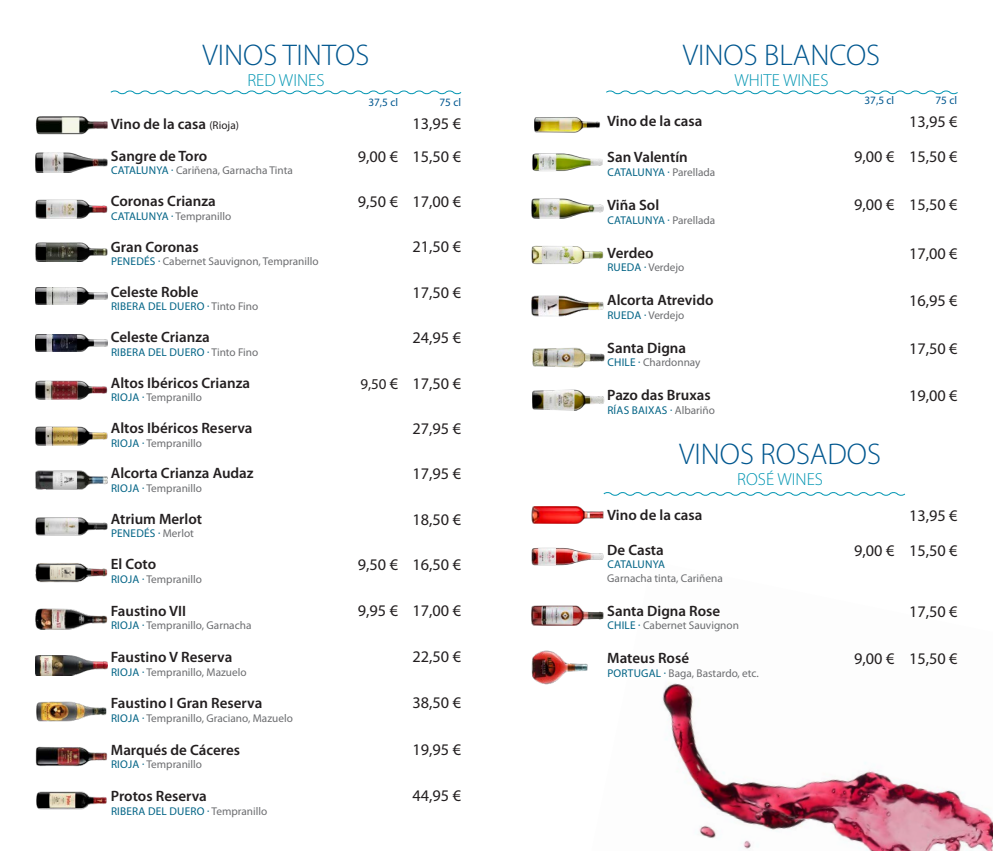
<style>
.page{position:relative;width:993px;height:851px;background:#fff}
.page>*{position:absolute;margin:0;border:0;box-sizing:border-box;transform-origin:0 0}
.t1{font:300 30px "Myriad Pro";color:#01578f}
.t2{font:300 17.5px "Myriad Pro";color:#0095b2}
.t3{font:16.25px "Myriad Pro";color:#231f20}
.t4{font:600 15px "Myriad Pro";color:#231f20}
.t5{font:15px "Myriad Pro";color:#231f20}
.t6{font:11.25px "Myriad Pro";color:#6c6d70}
.t7{font:11.25px "Myriad Pro";letter-spacing:.005em;color:#016385}
.t8{font:11.25px "Myriad Pro";color:#01578f}
.s1{font-weight:400;font-size:11.25px}
.s2{color:#016385}
.s3{color:#6c6d70}
.s4{font-size:16.25px}
</style>
<div class="page">
<img style="left:603px;top:612px;width:389px;height:238px">
<img style="left:35px;top:288px;width:72px;height:16px">
<img style="left:532px;top:347px;width:72px;height:20px">
<img style="left:531px;top:605px;width:72px;height:20px">
<img style="left:35px;top:608px;width:72px;height:21px">
<img style="left:35px;top:116px;width:72px;height:18px">
<img style="left:534px;top:117px;width:66px;height:16px">
<img style="left:35px;top:152px;width:72px;height:20px">
<img style="left:532px;top:153px;width:71px;height:19px">
<img style="left:35px;top:426px;width:72px;height:19px">
<img style="left:35px;top:470px;width:72px;height:19px">
<img style="left:35px;top:199px;width:72px;height:20px">
<img style="left:531px;top:198px;width:72px;height:21px">
<img style="left:531px;top:506px;width:72px;height:17px">
<img style="left:35px;top:517px;width:72px;height:18px">
<img style="left:35px;top:242px;width:72px;height:19px">
<img style="left:531px;top:246px;width:72px;height:18px">
<img style="left:531px;top:295px;width:72px;height:21px">
<img style="left:531px;top:547px;width:72px;height:18px">
<img style="left:35px;top:563px;width:72px;height:20px">
<img style="left:35px;top:334px;width:72px;height:17px">
<img style="left:532px;top:390px;width:72px;height:20px">
<img style="left:531px;top:650px;width:57px;height:34px">
<img style="left:35px;top:655px;width:72px;height:20px">
<img style="left:35px;top:380px;width:72px;height:19px">
<img style="left:36px;top:701px;width:71px;height:21px">
<img style="left:35px;top:746px;width:72px;height:20px">
<img style="left:36px;top:791px;width:71px;height:19px">
<svg style="left:110px;top:90px;width:352px;height:5px"></svg>
<svg style="left:606px;top:90px;width:352px;height:5px"></svg>
<svg style="left:603px;top:492px;width:302px;height:4px"></svg>
<p class="t1" style="left:202px;top:38px;width:168px">VINOS TINTOS</p>
<p class="t2" style="left:247px;top:70px;width:79px">RED WINES</p>
<p class="t8" style="left:368px;top:96px;width:31px">37,5 cl</p>
<p class="t8" style="left:439px;top:96px;width:23px">75 cl</p>
<p class="t4" style="left:111px;top:116px;width:130px">Vino de la casa <span class="s1">(Rioja)</span></p>
<p class="t3" style="left:412px;top:115px;width:50px">13,95 €</p>
<p class="t4" style="left:111px;top:147px;width:98px">Sangre de Toro</p>
<p class="t6" style="left:111px;top:164px;width:183px"><span class="s2">CATALUNYA ·</span> Cariñena, Garnacha Tinta</p>
<p class="t3" style="left:358px;top:147px;width:42px">9,00 €</p>
<p class="t3" style="left:412px;top:147px;width:50px">15,50 €</p>
<p class="t4" style="left:111px;top:193px;width:106px">Coronas Crianza</p>
<p class="t6" style="left:111px;top:210px;width:122px"><span class="s2">CATALUNYA ·</span> Tempranillo</p>
<p class="t3" style="left:358px;top:193px;width:42px">9,50 €</p>
<p class="t3" style="left:412px;top:193px;width:50px">17,00 €</p>
<p class="t4" style="left:111px;top:238px;width:89px">Gran Coronas</p>
<p class="t6" style="left:111px;top:255px;width:209px"><span class="s2">PENEDÉS ·</span> Cabernet Sauvignon, Tempranillo</p>
<p class="t3" style="left:412px;top:238px;width:50px">21,50 €</p>
<p class="t4" style="left:111px;top:283px;width:89px">Celeste Roble</p>
<p class="t7" style="left:111px;top:300px;width:149px">RIBERA DEL DUERO · <span class="s3">Tinto Fino</span></p>
<p class="t3" style="left:412px;top:283px;width:50px">17,50 €</p>
<p class="t4" style="left:111px;top:329px;width:100px">Celeste Crianza</p>
<p class="t7" style="left:111px;top:346px;width:149px">RIBERA DEL DUERO · <span class="s3">Tinto Fino</span></p>
<p class="t3" style="left:412px;top:329px;width:50px">24,95 €</p>
<p class="t4" style="left:111px;top:374px;width:141px">Altos Ibéricos Crianza</p>
<p class="t6" style="left:111px;top:391px;width:93px"><span class="s2">RIOJA ·</span> Tempranillo</p>
<p class="t5" style="left:360px;top:375px;width:39px">9,50 <span class="s4">€</span></p>
<p class="t3" style="left:412px;top:374px;width:50px">17,50 €</p>
<p class="t4" style="left:111px;top:419px;width:143px">Altos Ibéricos Reserva</p>
<p class="t6" style="left:111px;top:436px;width:93px"><span class="s2">RIOJA ·</span> Tempranillo</p>
<p class="t3" style="left:412px;top:419px;width:50px">27,95 €</p>
<p class="t4" style="left:111px;top:465px;width:144px">Alcorta Crianza Audaz</p>
<p class="t6" style="left:111px;top:482px;width:93px"><span class="s2">RIOJA ·</span> Tempranillo</p>
<p class="t3" style="left:412px;top:465px;width:50px">17,95 €</p>
<p class="t4" style="left:111px;top:510px;width:93px">Atrium Merlot</p>
<p class="t7" style="left:111px;top:527px;width:84px">PENEDÉS · <span class="s3">Merlot</span></p>
<p class="t3" style="left:412px;top:510px;width:50px">18,50 €</p>
<p class="t4" style="left:111px;top:556px;width:47px">El Coto</p>
<p class="t6" style="left:111px;top:573px;width:93px"><span class="s2">RIOJA ·</span> Tempranillo</p>
<p class="t3" style="left:358px;top:556px;width:42px">9,50 €</p>
<p class="t3" style="left:412px;top:556px;width:50px">16,50 €</p>
<p class="t4" style="left:111px;top:602px;width:77px">Faustino VII</p>
<p class="t6" style="left:111px;top:619px;width:142px"><span class="s2">RIOJA ·</span> Tempranillo, Garnacha</p>
<p class="t3" style="left:358px;top:601px;width:42px">9,95 €</p>
<p class="t3" style="left:412px;top:601px;width:50px">17,00 €</p>
<p class="t4" style="left:111px;top:648px;width:123px">Faustino V Reserva</p>
<p class="t6" style="left:111px;top:665px;width:137px"><span class="s2">RIOJA ·</span> Tempranillo, Mazuelo</p>
<p class="t3" style="left:412px;top:647px;width:50px">22,50 €</p>
<p class="t4" style="left:111px;top:695px;width:153px">Faustino I Gran Reserva</p>
<p class="t6" style="left:111px;top:712px;width:183px"><span class="s2">RIOJA ·</span> Tempranillo, Graciano, Mazuelo</p>
<p class="t3" style="left:412px;top:694px;width:50px">38,50 €</p>
<p class="t4" style="left:111px;top:741px;width:131px">Marqués de Cáceres</p>
<p class="t6" style="left:111px;top:758px;width:93px"><span class="s2">RIOJA ·</span> Tempranillo</p>
<p class="t3" style="left:412px;top:740px;width:50px">19,95 €</p>
<p class="t4" style="left:111px;top:787px;width:97px">Protos Reserva</p>
<p class="t7" style="left:111px;top:804px;width:158px">RIBERA DEL DUERO · <span class="s3">Tempranillo</span></p>
<p class="t3" style="left:412px;top:786px;width:50px">44,95 €</p>
<p class="t1" style="left:682px;top:38px;width:199px">VINOS BLANCOS</p>
<p class="t2" style="left:734px;top:70px;width:96px">WHITE WINES</p>
<p class="t8" style="left:864px;top:94px;width:31px">37,5 cl</p>
<p class="t8" style="left:935px;top:94px;width:23px">75 cl</p>
<p class="t4" style="left:607px;top:113px;width:97px">Vino de la casa</p>
<p class="t3" style="left:908px;top:113px;width:50px">13,95 €</p>
<p class="t4" style="left:607px;top:149px;width:82px">San Valentín</p>
<p class="t7" style="left:607px;top:166px;width:109px">CATALUNYA · <span class="s3">Parellada</span></p>
<p class="t3" style="left:854px;top:148px;width:42px">9,00 €</p>
<p class="t3" style="left:908px;top:148px;width:50px">15,50 €</p>
<p class="t4" style="left:607px;top:197px;width:54px">Viña Sol</p>
<p class="t7" style="left:607px;top:214px;width:109px">CATALUNYA · <span class="s3">Parellada</span></p>
<p class="t3" style="left:854px;top:196px;width:42px">9,00 €</p>
<p class="t3" style="left:908px;top:196px;width:50px">15,50 €</p>
<p class="t4" style="left:607px;top:244px;width:48px">Verdeo</p>
<p class="t6" style="left:607px;top:261px;width:79px"><span class="s2">RUEDA ·</span> Verdejo</p>
<p class="t3" style="left:908px;top:244px;width:50px">17,00 €</p>
<p class="t4" style="left:607px;top:292px;width:108px">Alcorta Atrevido</p>
<p class="t6" style="left:607px;top:309px;width:79px"><span class="s2">RUEDA ·</span> Verdejo</p>
<p class="t3" style="left:908px;top:292px;width:50px">16,95 €</p>
<p class="t4" style="left:607px;top:339px;width:80px">Santa Digna</p>
<p class="t6" style="left:607px;top:356px;width:95px"><span class="s2">CHILE ·</span> Chardonnay</p>
<p class="t3" style="left:908px;top:339px;width:50px">17,50 €</p>
<p class="t4" style="left:607px;top:387px;width:105px">Pazo das Bruxas</p>
<p class="t7" style="left:607px;top:404px;width:109px">RÍAS BAIXAS · <span class="s3">Albariño</span></p>
<p class="t3" style="left:908px;top:387px;width:50px">19,00 €</p>
<p class="t1" style="left:678px;top:437px;width:203px">VINOS ROSADOS</p>
<p class="t2" style="left:737px;top:469px;width:87px">ROSÉ WINES</p>
<p class="t4" style="left:607px;top:506px;width:97px">Vino de la casa</p>
<p class="t3" style="left:908px;top:506px;width:50px">13,95 €</p>
<p class="t4" style="left:607px;top:541px;width:58px">De Casta</p>
<p class="t7" style="left:607px;top:558px;width:59px">CATALUNYA</p>
<p class="t6" style="left:607px;top:572px;width:117px">Garnacha tinta, Cariñena</p>
<p class="t3" style="left:853px;top:541px;width:42px">9,00 €</p>
<p class="t3" style="left:908px;top:541px;width:50px">15,50 €</p>
<p class="t4" style="left:607px;top:602px;width:114px">Santa Digna Rose</p>
<p class="t6" style="left:607px;top:619px;width:133px"><span class="s2">CHILE ·</span> Cabernet Sauvignon</p>
<p class="t4" style="left:607px;top:650px;width:83px">Mateus Rosé</p>
<p class="t6" style="left:607px;top:667px;width:153px"><span class="s2">PORTUGAL ·</span> Baga, Bastardo, etc.</p>
<p class="t3" style="left:908px;top:602px;width:50px">17,50 €</p>
<p class="t3" style="left:853px;top:650px;width:42px">9,00 €</p>
<p class="t3" style="left:908px;top:650px;width:50px">15,50 €</p>
</div>
